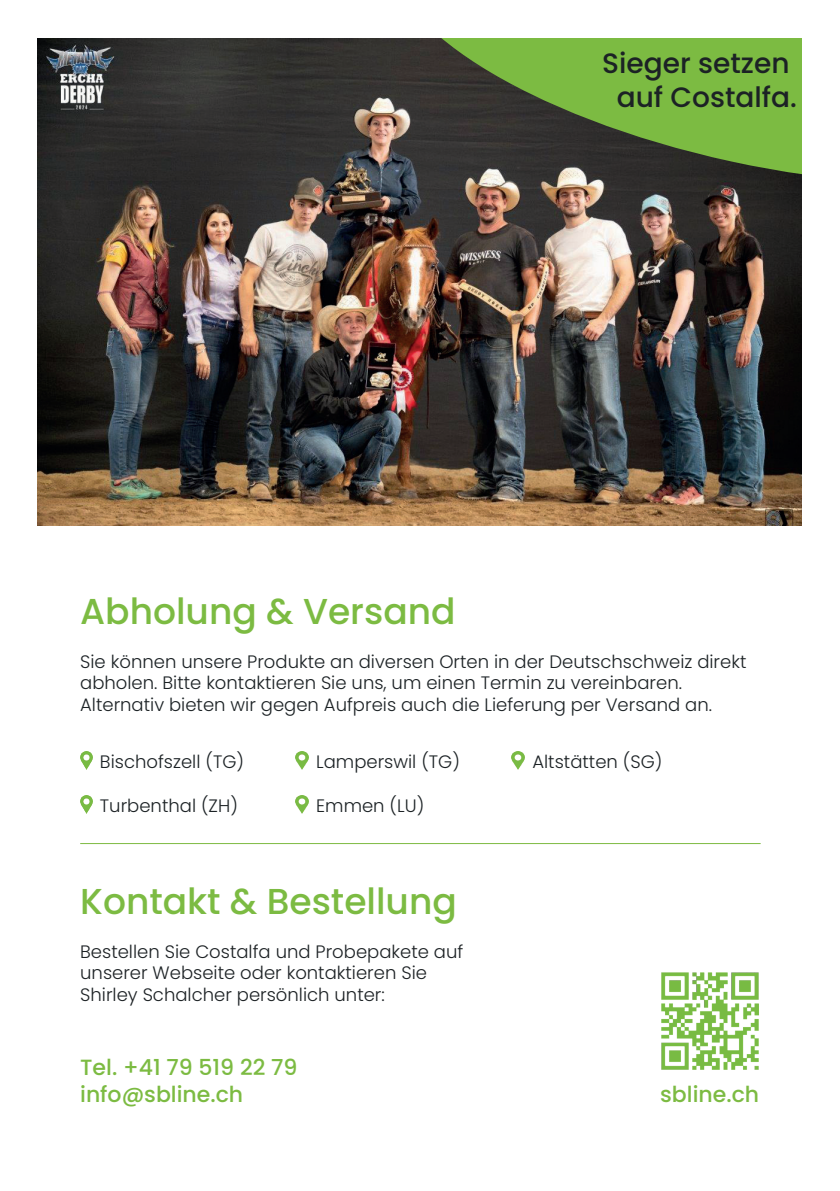
<style>
.page{position:relative;width:840px;height:1191px;background:#fff}
.page>*{position:absolute;margin:0;border:0;box-sizing:border-box;transform-origin:0 0}
.t1{font:500 36px "Poppins";color:#7cbb42}
.t2{font:500 28px/33.6px "Poppins";color:#1c2225;text-align:center}
.t3{font:500 22px/26.4px "Poppins";color:#7cbb42}
.t4{font:300 18px/21.6px "Poppins";color:#1c2225}
.t5{font:300 18px/21.6px "Poppins";color:#1d2225}
</style>
<div class="page">
<img style="left:80px;top:751px;width:13px;height:18px">
<img style="left:80px;top:795px;width:13px;height:18px">
<img style="left:296px;top:751px;width:12px;height:18px">
<img style="left:296px;top:795px;width:12px;height:18px">
<img style="left:511px;top:751px;width:12px;height:18px">
<img style="left:661px;top:972px;width:98px;height:98px">
<hr style="left:80px;top:843px;width:680px;height:1px;background:#7dba42">
<img style="left:38px;top:38px;width:763px;height:487px">
<svg style="left:376px;top:38px;width:425px;height:168px;background:#5c733f"></svg>
<h2 class="t2" style="left:602px;top:47px;width:196px">Sieger setzen auf Costalfa.</h2>
<h1 class="t1" style="left:80px;top:591px;width:377px">Abholung &amp; Versand</h1>
<p class="t4" style="left:80px;top:650px;width:667px">Sie können unsere Produkte an diversen Orten in der Deutschschweiz direkt abholen. Bitte kontaktieren Sie uns, um einen Termin zu vereinbaren.<br>Alternativ bieten wir gegen Aufpreis auch die Lieferung per Versand an.</p>
<p class="t4" style="left:100px;top:751px;width:145px">Bischofszell (TG)</p>
<p class="t4" style="left:316px;top:751px;width:145px">Lamperswil (TG)</p>
<p class="t4" style="left:532px;top:751px;width:131px">Altstätten (SG)</p>
<p class="t4" style="left:100px;top:794px;width:139px">Turbenthal (ZH)</p>
<p class="t4" style="left:316px;top:794px;width:109px">Emmen (LU)</p>
<h1 class="t1" style="left:80px;top:881px;width:378px">Kontakt &amp; Bestellung</h1>
<p class="t5" style="left:80px;top:940px;width:384px">Bestellen Sie Costalfa und Probepakete auf unserer Webseite oder kontaktieren Sie<br>Shirley Schalcher persönlich unter:</p>
<p class="t3" style="left:80px;top:1054px;width:219px">Tel. +41 79 519 22 79 info@sbline.ch</p>
<p class="t3" style="left:659px;top:1080px;width:100px">sbline.ch</p>
</div>
